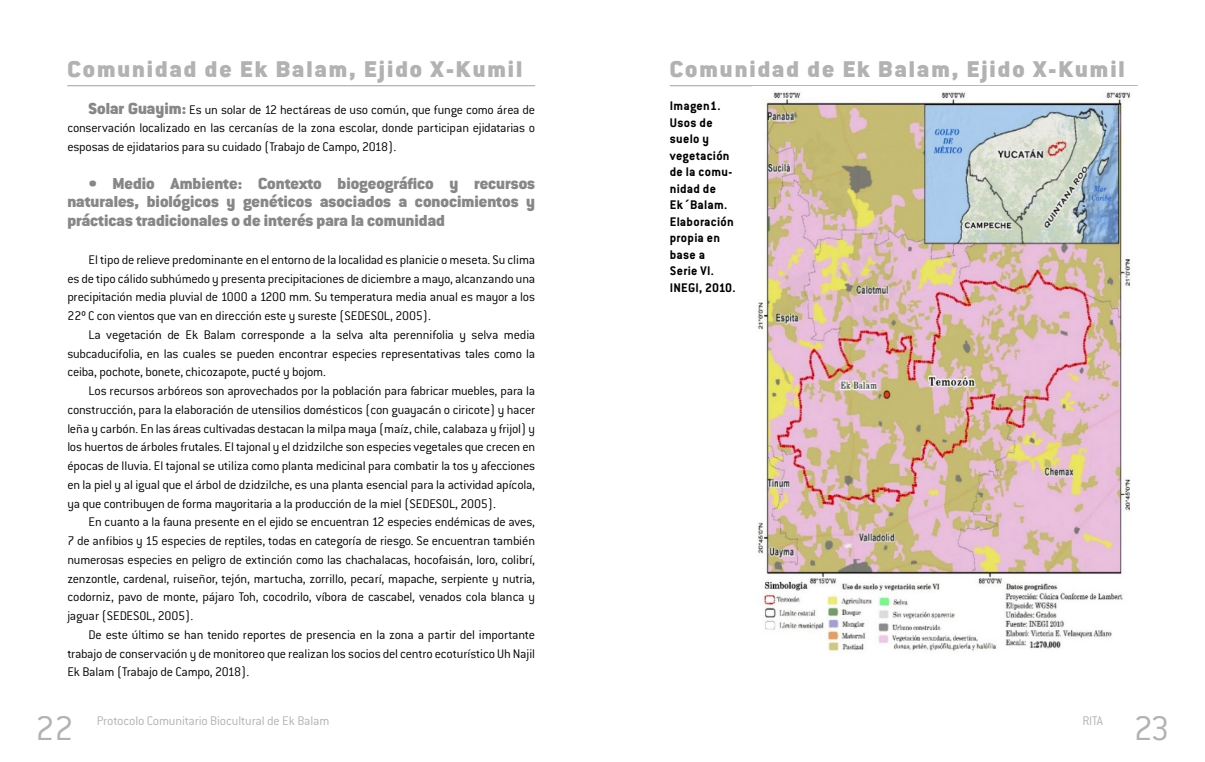
<style>
.page{position:relative;width:1205px;height:762px;background:#fff}
.page>*{position:absolute;margin:0;border:0;box-sizing:border-box;transform-origin:0 0}
.t1{font:300 37.5px "Conduit ITC Std";color:#b3b2b2}
.t2{font:900 25px "Conduit ITC Std";letter-spacing:.08em;color:#b3b2b2}
.t3{font:900 17.5px/18.8px "Conduit ITC Std";color:#878787;text-align:justify}
.t4{font:300 13.75px/18.8px "Conduit ITC Std";letter-spacing:-.015em;color:#000;text-align:justify}
.t5{font:700 13.75px/16.5px "Conduit ITC Std";letter-spacing:.02em;color:#000}
.t6{font:300 13.75px "Conduit ITC Std";letter-spacing:-.01em;color:#b3b2b2}
.s1{font-weight:900;font-size:17.5px;color:#878787}
</style>
<div class="page">
<hr style="left:67px;top:85px;width:468px;height:1px;background:#b3b2b2">
<hr style="left:670px;top:85px;width:467px;height:1px;background:#b3b2b2">
<img style="left:758px;top:92px;width:372px;height:561px">
<h2 class="t2" style="left:67px;top:55px;width:456px">Comunidad de Ek Balam, Ejido X-Kumil</h2>
<h2 class="t2" style="left:670px;top:55px;width:456px">Comunidad de Ek Balam, Ejido X-Kumil</h2>
<p class="t4" style="left:67px;top:100px;width:469px;text-indent:21px"><span class="s1">Solar Guayim:</span> Es un solar de 12 hectáreas de uso común, que funge como área de conservación localizado en las cercanías de la zona escolar, donde participan ejidatarias o esposas de ejidatarios para su cuidado (Trabajo de Campo, 2018).</p>
<p class="t3" style="left:67px;top:174px;width:469px;text-indent:21px">• Medio Ambiente: Contexto biogeográfico y recursos naturales, biológicos y genéticos asociados a conocimientos y prácticas tradicionales o de interés para la comunidad</p>
<p class="t4" style="left:67px;top:250px;width:469px;text-indent:21px">El tipo de relieve predominante en el entorno de la localidad es planicie o meseta. Su clima es de tipo cálido subhúmedo y presenta precipitaciones de diciembre a mayo, alcanzando una precipitación media pluvial de 1000 a 1200 mm. Su temperatura media anual es mayor a los 22º C con vientos que van en dirección este y sureste (SEDESOL, 2005).</p>
<p class="t4" style="left:67px;top:325px;width:469px;text-indent:21px">La vegetación de Ek Balam corresponde a la selva alta perennifolia y selva media subcaducifolia, en las cuales se pueden encontrar especies representativas tales como la ceiba, pochote, bonete, chicozapote, pucté y bojom.</p>
<p class="t4" style="left:67px;top:381px;width:469px;text-indent:21px">Los recursos arbóreos son aprovechados por la población para fabricar muebles, para la construcción, para la elaboración de utensilios domésticos (con guayacán o ciricote) y hacer leña y carbón. En las áreas cultivadas destacan la milpa maya (maíz, chile, calabaza y frijol) y los huertos de árboles frutales. El tajonal y el dzidzilche son especies vegetales que crecen en épocas de lluvia. El tajonal se utiliza como planta medicinal para combatir la tos y afecciones en la piel y al igual que el árbol de dzidzilche, es una planta esencial para la actividad apícola, ya que contribuyen de forma mayoritaria a la producción de la miel (SEDESOL, 2005).</p>
<p class="t4" style="left:67px;top:512px;width:469px;text-indent:21px">En cuanto a la fauna presente en el ejido se encuentran 12 especies endémicas de aves, 7 de anfibios y 15 especies de reptiles, todas en categoría de riesgo. Se encuentran también numerosas especies en peligro de extinción como las chachalacas, hocofaisán, loro, colibrí, zenzontle, cardenal, ruiseñor, tejón, martucha, zorrillo, pecarí, mapache, serpiente y nutria, codorniz, pavo de monte, pájaro Toh, cocodrilo, víbora de cascabel, venados cola blanca y jaguar (SEDESOL, 2005).</p>
<p class="t4" style="left:67px;top:625px;width:469px;text-indent:21px">De este último se han tenido reportes de presencia en la zona a partir del importante trabajo de conservación y de monitoreo que realizan los socios del centro ecoturístico Uh Najil Ek Balam (Trabajo de Campo, 2018).</p>
<p class="t5" style="left:670px;top:97px;width:67px">Imagen1.<br>Usos de suelo y vegetación de la comu&shy;nidad de<br>Ek´Balam.<br>Elaboración propia en base a<br>Serie VI.<br>INEGI, 2010.</p>
<h1 class="t1" style="left:35px;top:706px;width:40px">22</h1>
<h1 class="t1" style="left:1134px;top:706px;width:37px">23</h1>
<p class="t6" style="left:97px;top:712px;width:234px">Protocolo Comunitario Biocultural de Ek Balam</p>
<p class="t6" style="left:1082px;top:712px;width:22px">RITA</p>
</div>
